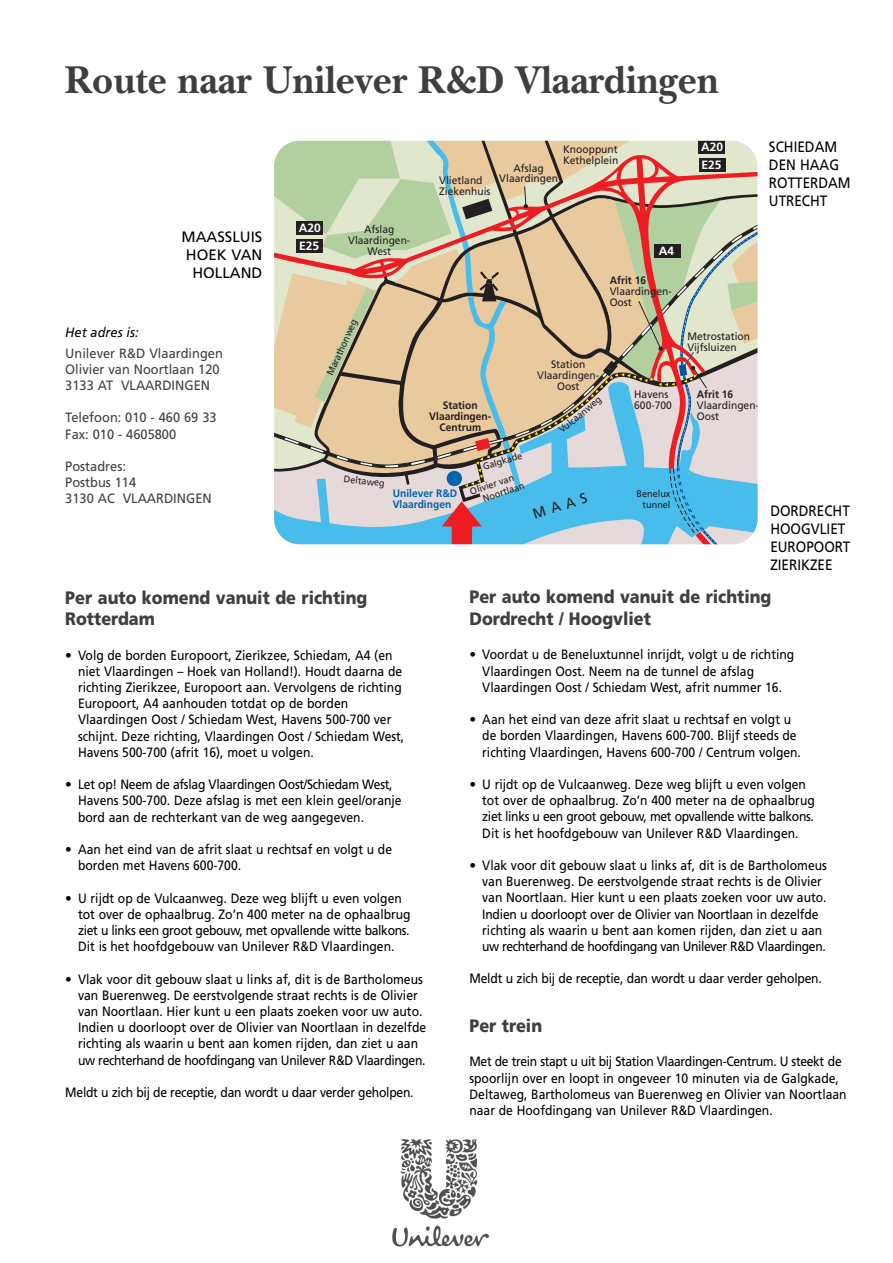
<style>
.page{position:relative;width:893px;height:1263px;background:#fff}
.page>*{position:absolute;margin:0;border:0;box-sizing:border-box;transform-origin:0 0}
.t1{font:700 40.5px "New Baskerville";color:#3f3f3f;scale:.95 1}
.t2{font:900 18px/21.6px "Frutiger";color:#3f3f3f;scale:.9 1}
.t3{font:15px/18px "Frutiger";color:#000;scale:.9 1}
.t4{font:15px/18px "Frutiger";color:#000;text-align:right}
.t5{font:14.4px "Frutiger";color:#231f20;scale:.95 1}
.t6{font:13.5px/16.2px "Frutiger";color:#000}
.t7{font:13.5px/16.2px "Frutiger";color:#000;scale:.9 1}
.t8{font:13.5px/16.2px "Frutiger";color:#3f3f3f;scale:.95 1}
.t9{font:13.5px "Frutiger";letter-spacing:-.02em;color:#000;scale:.9 1}
.t10{font:italic 13.5px "Frutiger";color:#000;scale:.95 1}
.t11{font:700 12px/17.4px "Frutiger";color:#fff}
.t12{font:10.8px/10.8px "Frutiger";color:#231f20;scale:.95 1}
.t13{font:700 10.8px/10.8px "Frutiger";color:#231f20;text-align:center;scale:.95 1}
.t14{font:700 10.8px/10.8px "Frutiger";color:#0064ad;scale:.95 1}
.t15{font:9.6px/10.8px "Frutiger";color:#231f20;scale:.95 1}
</style>
<div class="page">
<img style="left:392px;top:1139px;width:98px;height:108px">
<svg style="left:274px;top:141px;width:483px;height:403px;background:#c0bead"></svg>
<h1 class="t1" style="left:65px;top:65px;width:689px">Route naar Unilever R&amp;D Vlaardingen</h1>
<p class="t4" style="left:182px;top:229px;width:82px">MAASSLUIS<br>HOEK VAN<br>HOLLAND</p>
<p class="t10" style="left:65px;top:327px;width:79px">Het adres is:</p>
<p class="t8" style="left:65px;top:346px;width:167px">Unilever R&amp;D Vlaardingen<br>Olivier van Noortlaan 120<br>3133 AT VLAARDINGEN</p>
<p class="t8" style="left:65px;top:411px;width:161px">Telefoon: 010 - 460 69 33<br>Fax: 010 - 4605800</p>
<p class="t8" style="left:65px;top:459px;width:156px">Postadres:<br>Postbus 114<br>3130 AC VLAARDINGEN</p>
<p class="t11" style="left:299px;top:221px;width:24px">A20<br>E25</p>
<p class="t12" style="left:348px;top:225px;width:67px;text-align:center">Afslag<br>Vlaardingen-<br>West</p>
<p class="t15" style="left:325px;top:373px;width:66px;rotate:-66deg">Marathonweg</p>
<p class="t12" style="left:563px;top:145px;width:60px">Knooppunt<br>Kethelplein</p>
<p class="t12" style="left:513px;top:163px;width:33px">Afslag</p>
<p class="t12" style="left:439px;top:175px;width:47px">Vlietland</p>
<p class="t12" style="left:499px;top:174px;width:63px">Vlaardingen</p>
<p class="t12" style="left:439px;top:186px;width:56px">Ziekenhuis</p>
<p class="t11" style="left:658px;top:243px;width:17px">A4</p>
<p class="t13" style="left:609px;top:276px;width:40px">Afrit 16</p>
<p class="t12" style="left:609px;top:286px;width:67px">Vlaardingen-<br>Oost</p>
<p class="t13" style="left:429px;top:401px;width:67px">Station<br>Vlaardingen-<br>Centrum</p>
<p class="t15" style="left:481px;top:462px;width:44px;rotate:-17deg">Galgkade</p>
<p class="t12" style="left:537px;top:360px;width:67px;text-align:center">Station<br>Vlaardingen-<br>Oost</p>
<p class="t15" style="left:557px;top:427px;width:56px;rotate:-39deg">Vulcaanweg</p>
<p class="t12" style="left:634px;top:390px;width:41px">Havens<br>600-700</p>
<p class="t15" style="left:344px;top:474px;width:45px;rotate:6deg">Deltaweg</p>
<p class="t14" style="left:393px;top:489px;width:69px">Unilever R&amp;D<br>Vlaardingen</p>
<p class="t15" style="left:478px;top:484px;width:47px;text-indent:-10px;rotate:-18deg">Olivier van<br>Noortlaan</p>
<p class="t5" style="left:531px;top:509px;width:60px;rotate:-18deg">MAAS</p>
<p class="t15" style="left:636px;top:489px;width:37px;text-align:right">Benelux tunnel</p>
<p class="t11" style="left:701px;top:140px;width:24px">A20<br>E25</p>
<p class="t3" style="left:769px;top:139px;width:92px">SCHIEDAM<br>DEN HAAG<br>ROTTERDAM<br>UTRECHT</p>
<p class="t12" style="left:687px;top:332px;width:68px">Metrostation<br>Vijfsluizen</p>
<p class="t13" style="left:696px;top:390px;width:40px">Afrit 16</p>
<p class="t12" style="left:696px;top:400px;width:67px">Vlaardingen-<br>Oost</p>
<p class="t3" style="left:770px;top:503px;width:90px">DORDRECHT<br>HOOGVLIET<br>EUROPOORT<br>ZIERIKZEE</p>
<h2 class="t2" style="left:65px;top:588px;width:337px">Per auto komend vanuit de richting<br>Rotterdam</h2>
<p class="t6" style="left:78px;top:648px;width:328px;text-indent:-13px">• Volg de borden Europoort, Zierikzee, Schiedam, A4 (en niet Vlaardingen – Hoek van Holland!). Houdt daarna de richting Zierikzee, Europoort aan. Vervolgens de richting Europoort, A4 aanhouden totdat op de borden Vlaardingen Oost / Schiedam West, Havens 500-700 ver schijnt. Deze richting, Vlaardingen Oost / Schiedam West, Havens 500-700 (afrit 16), moet u volgen.</p>
<p class="t6" style="left:78px;top:777px;width:325px;text-indent:-13px">• Let op! Neem de afslag Vlaardingen Oost/Schiedam West,<br>Havens 500-700. Deze afslag is met een klein geel/oranje bord aan de rechterkant van de weg aangegeven.</p>
<p class="t6" style="left:78px;top:842px;width:315px;text-indent:-13px">• Aan het eind van de afrit slaat u rechtsaf en volgt u de borden met Havens 600-700.</p>
<p class="t6" style="left:78px;top:891px;width:334px;text-indent:-13px">• U rijdt op de Vulcaanweg. Deze weg blijft u even volgen tot over de ophaalbrug. Zo’n 400 meter na de ophaalbrug ziet u links een groot gebouw, met opvallende witte balkons.<br>Dit is het hoofdgebouw van Unilever R&amp;D Vlaardingen.</p>
<p class="t6" style="left:78px;top:972px;width:349px;text-indent:-13px">• Vlak voor dit gebouw slaat u links af, dit is de Bartholomeus van Buerenweg. De eerstvolgende straat rechts is de Olivier van Noortlaan. Hier kunt u een plaats zoeken voor uw auto.<br>Indien u doorloopt over de Olivier van Noortlaan in dezelfde richting als waarin u bent aan komen rijden, dan ziet u aan uw rechterhand de hoofdingang van Unilever R&amp;D Vlaardingen.</p>
<p class="t9" style="left:65px;top:1087px;width:388px">Meldt u zich bij de receptie, dan wordt u daar verder geholpen.</p>
<h2 class="t2" style="left:469px;top:588px;width:337px">Per auto komend vanuit de richting<br>Dordrecht / Hoogvliet</h2>
<p class="t6" style="left:482px;top:648px;width:313px;text-indent:-13px">• Voordat u de Beneluxtunnel inrijdt, volgt u de richting<br>Vlaardingen Oost. Neem na de tunnel de afslag<br>Vlaardingen Oost / Schiedam West, afrit nummer 16.</p>
<p class="t6" style="left:482px;top:713px;width:320px;text-indent:-13px">• Aan het eind van deze afrit slaat u rechtsaf en volgt u de borden Vlaardingen, Havens 600-700. Blijf steeds de richting Vlaardingen, Havens 600-700 / Centrum volgen.</p>
<p class="t6" style="left:482px;top:777px;width:334px;text-indent:-13px">• U rijdt op de Vulcaanweg. Deze weg blijft u even volgen tot over de ophaalbrug. Zo’n 400 meter na de ophaalbrug ziet links u een groot gebouw, met opvallende witte balkons.<br>Dit is het hoofdgebouw van Unilever R&amp;D Vlaardingen.</p>
<p class="t6" style="left:482px;top:858px;width:346px;text-indent:-13px">• Vlak voor dit gebouw slaat u links af, dit is de Bartholomeus van Buerenweg. De eerstvolgende straat rechts is de Olivier van Noortlaan. Hier kunt u een plaats zoeken voor uw auto.<br>Indien u doorloopt over de Olivier van Noortlaan in dezelfde richting als waarin u bent aan komen rijden, dan ziet u aan uw rechterhand de hoofdingang van Unilever R&amp;D Vlaardingen.</p>
<p class="t7" style="left:469px;top:972px;width:393px">Meldt u zich bij de receptie, dan wordt u daar verder geholpen.</p>
<h2 class="t2" style="left:469px;top:1016px;width:82px">Per trein</h2>
<p class="t7" style="left:469px;top:1055px;width:420px">Met de trein stapt u uit bij Station Vlaardingen-Centrum. U steekt de spoorlijn over en loopt in ongeveer 10 minuten via de Galgkade, Deltaweg, Bartholomeus van Buerenweg en Olivier van Noortlaan naar de Hoofdingang van Unilever R&amp;D Vlaardingen.</p>
</div>
